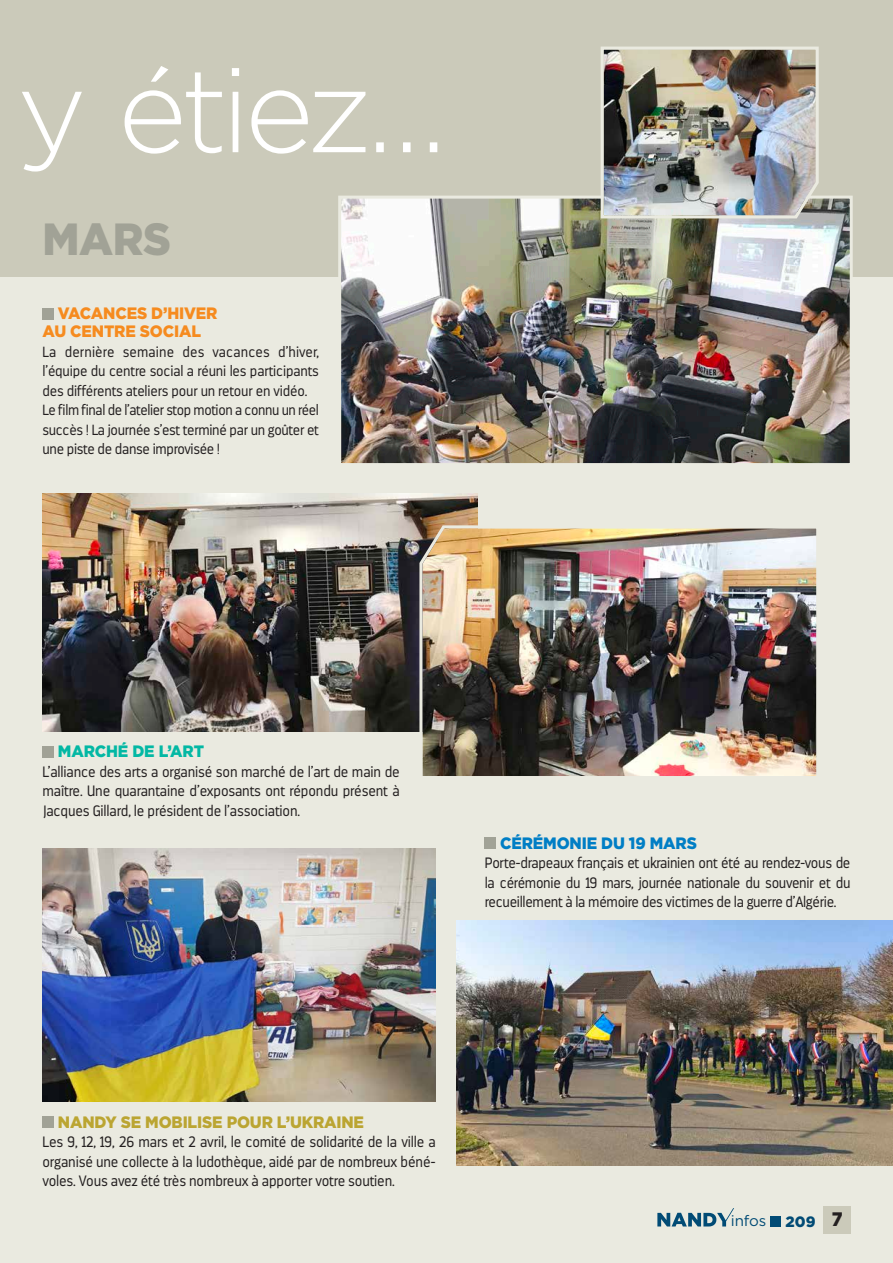
<style>
.page{position:relative;width:893px;height:1263px;background:#eaeae0}
.page>*{position:absolute;margin:0;border:0;box-sizing:border-box;transform-origin:0 0}
.t1{font:300 118.5px "Gotham";letter-spacing:-.055em;color:#fff}
.Inter_titre{font:900 45px "Gotham";color:#a1a296;scale:.95 1}
.t2{font:900 19.5px "Gotham";color:#231f20;scale:.9 1}
.Inter_titre-2{font:900 16.5px/18px "Gotham";letter-spacing:-.01em;color:#f68b1f;scale:.95 1}
.Inter_titre-3{font:900 16.5px "Gotham";letter-spacing:-.01em;color:#bba532;scale:.95 1}
.Inter_titre-4{font:900 16.5px "Gotham";letter-spacing:-.01em;color:#007ec5;scale:.95 1}
.Inter_titre-5{font:900 16.5px "Gotham";letter-spacing:-.01em;color:#03b8a4;scale:.95 1}
.t3{font:15.15px "Gotham";letter-spacing:-.01em;color:#014b75}
.Texte_courant{font:300 15px/19.5px "Darwin";letter-spacing:-.01em;color:#231f20;text-align:justify;scale:.95 1}
.Texte_courant-2{font:300 15px/19.5px "Darwin";letter-spacing:-.01em;color:#231f20;text-align:justify;scale:.94 1}
.t4{font:900 15px "Gotham";color:#014b75}
.Texte_courant-3{font:300 14.7px/19.5px "Darwin";letter-spacing:-.02em;color:#231f20;text-align:justify;scale:.95 1}
.Texte_courant-4{font:300 14.7px/19.5px "Darwin";letter-spacing:-.02em;color:#231f20;text-align:justify;scale:.94 1}
</style>
<div class="page">
<div style="left:0;top:0;width:893px;height:276px;background:#cbcaba"></div>
<div style="left:43px;top:308px;width:11px;height:11px;background:#a1a296"></div>
<img style="left:337px;top:195px;width:517px;height:269px">
<img style="left:599px;top:46px;width:222px;height:174px">
<img style="left:43px;top:493px;width:435px;height:239px">
<img style="left:43px;top:848px;width:393px;height:253px">
<img style="left:417px;top:524px;width:400px;height:252px">
<img style="left:456px;top:921px;width:437px;height:244px">
<div style="left:43px;top:746px;width:11px;height:11px;background:#a1a296"></div>
<div style="left:43px;top:1116px;width:11px;height:12px;background:#a1a296"></div>
<div style="left:485px;top:837px;width:11px;height:12px;background:#a1a296"></div>
<div style="left:823px;top:1206px;width:27px;height:27px;background:#cbcaba"></div>
<div style="left:770px;top:1216px;width:11px;height:11px;background:#014b75"></div>
<svg style="left:657px;top:1208px;width:77px;height:18px"></svg>
<h1 class="t1" style="left:17px;top:35px;width:431px">y étiez…</h1>
<p class="Inter_titre" style="left:43px;top:208px;width:137px">MARS</p>
<p class="Inter_titre-2" style="left:43px;top:304px;width:186px;text-indent:15px">VACANCES D’HIVER<br>AU CENTRE SOCIAL</p>
<p class="Texte_courant-3" style="left:43px;top:342px;width:292px">La dernière semaine des vacances d’hiver, l’équipe du centre social a réuni les participants des différents ateliers pour un retour en vidéo.</p>
<p class="Texte_courant-4" style="left:43px;top:401px;width:296px">Le film final de l’atelier stop motion a connu un réel succès ! La journée s’est terminé par un goûter et une piste de danse improvisée !</p>
<p class="Inter_titre-5" style="left:58px;top:740px;width:155px">MARCHÉ DE L’ART</p>
<p class="Texte_courant" style="left:43px;top:762px;width:378px">L’alliance des arts a organisé son marché de l’art de main de maître. Une quarantaine d’exposants ont répondu présent à Jacques Gillard, le président de l’association.</p>
<p class="Inter_titre-4" style="left:500px;top:832px;width:209px">CÉRÉMONIE DU 19 MARS</p>
<p class="Texte_courant-2" style="left:485px;top:853px;width:391px">Porte-drapeaux français et ukrainien ont été au rendez-vous de la cérémonie du 19 mars, journée nationale du souvenir et du recueillement à la mémoire des victimes de la guerre d’Algérie.</p>
<p class="Inter_titre-3" style="left:58px;top:1110px;width:324px">NANDY SE MOBILISE POUR L’UKRAINE</p>
<p class="Texte_courant" style="left:43px;top:1132px;width:416px">Les 9, 12, 19, 26 mars et 2 avril, le comité de solidarité de la ville a organisé une collecte à la ludothèque, aidé par de nombreux béné&shy;voles. Vous avez été très nombreux à apporter votre soutien.</p>
<p class="t3" style="left:731px;top:1211px;width:37px">infos</p>
<p class="t4" style="left:786px;top:1211px;width:31px">209</p>
<p class="t2" style="left:832px;top:1206px;width:13px">7</p>
</div>
